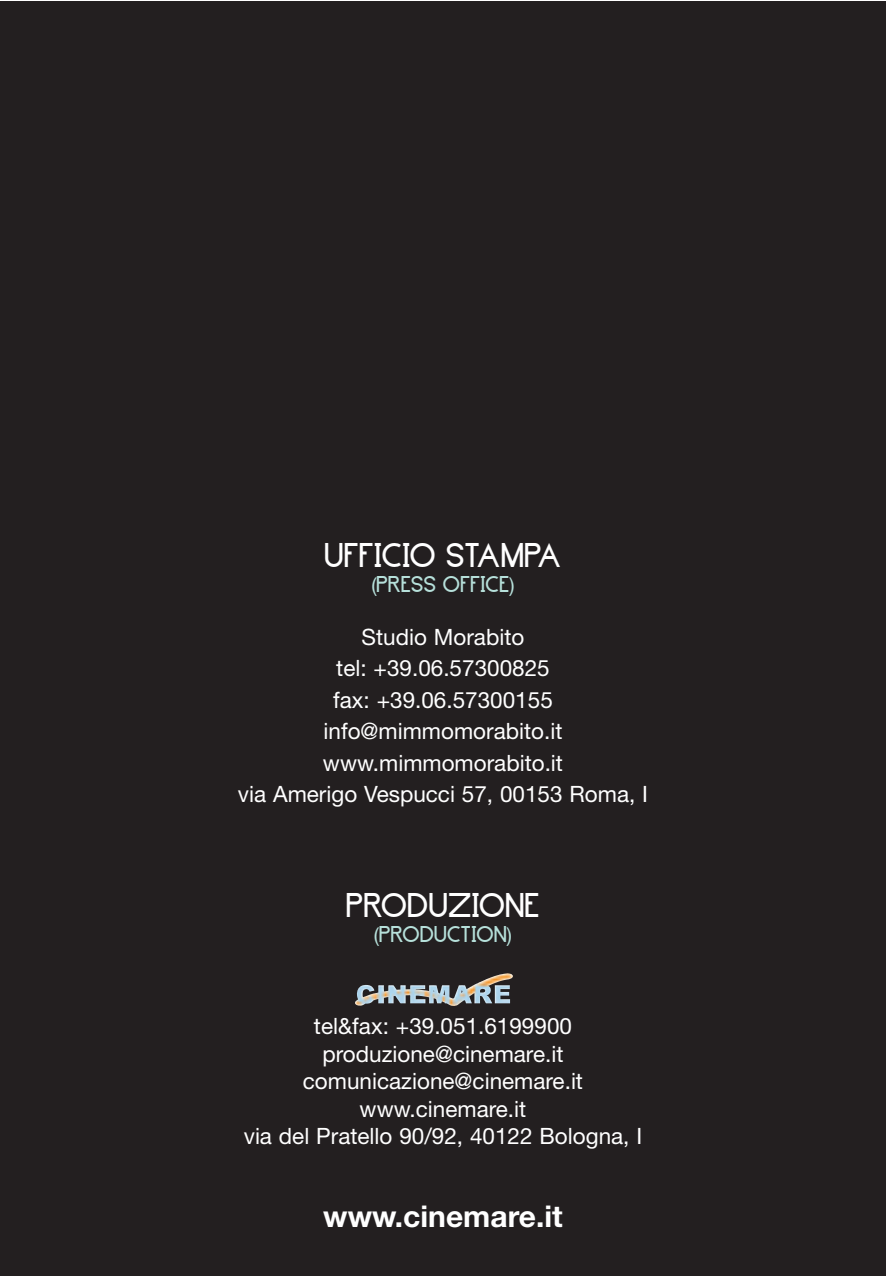
<style>
.page{position:relative;width:886px;height:1276px;background:#fff}
.page>*{position:absolute;margin:0;border:0;box-sizing:border-box;transform-origin:0 0}
.t1{font:30px "Brassfield";color:#fff}
.t2{font:700 30px "Helvetica Neue";color:#fff}
.t3{font:22.5px/31.5px "Helvetica Neue";color:#fff;text-align:center}
.t4{font:20px "Brassfield";color:#b6e0da}
.s1{font-family:"Helvetica Neue"}
</style>
<div class="page">
<div style="left:0;top:1px;width:886px;height:1275px;background:#231f20"></div>
<img style="left:355px;top:973px;width:157px;height:33px">
<h1 class="t1" style="left:324px;top:542px;width:238px">UFFICIO STAMPA</h1>
<p class="t4" style="left:371px;top:576px;width:145px"><span class="s1">(</span>PRESS OFFICE<span class="s1">)</span></p>
<p class="t3" style="left:238px;top:620px;width:412px">Studio Morabito<br>tel: +39.06.57300825<br>fax: +39.06.57300155 info@mimmomorabito.it www.mimmomorabito.it<br>via Amerigo Vespucci 57, 00153 Roma, I</p>
<h1 class="t1" style="left:346px;top:892px;width:195px">PRODUZIONE</h1>
<p class="t4" style="left:374px;top:925px;width:140px"><span class="s1">(</span>PRODUCTION<span class="s1">)</span></p>
<p class="t3" style="left:244px;top:1012px;width:400px;line-height:27.5px">tel&amp;fax: +39.051.6199900 produzione@cinemare.it comunicazione@cinemare.it www.cinemare.it<br>via del Pratello 90/92, 40122 Bologna, I</p>
<h1 class="t2" style="left:323px;top:1197px;width:241px">www.cinemare.it</h1>
</div>
